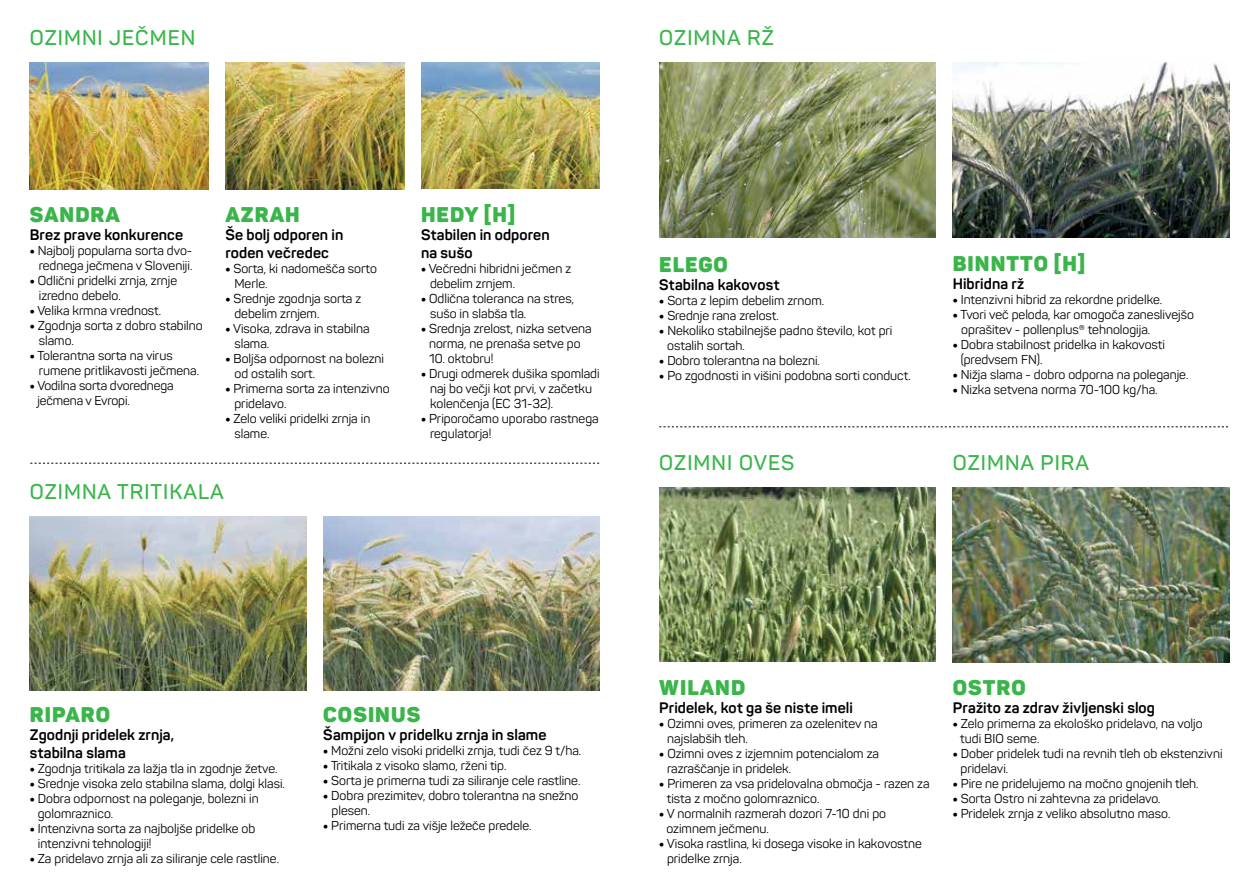
<style>
.page{position:relative;width:1259px;height:893px;background:#fff}
.page>*{position:absolute;margin:0;border:0;box-sizing:border-box;transform-origin:0 0}
.t1{font:900 21px "Panton";letter-spacing:.05em;color:#39b54a}
.t2{font:600 21px "Panton";letter-spacing:.05em;color:#39b54a}
.t3{font:700 15px/18px "Panton";letter-spacing:.005em;color:#000}
.t4{font:12.75px/15px "Panton";color:#000}
.s1{font-weight:900}
</style>
<div class="page">
<img style="left:952px;top:62px;width:277px;height:175px">
<img style="left:659px;top:62px;width:276px;height:175px">
<img style="left:952px;top:487px;width:277px;height:176px">
<img style="left:659px;top:487px;width:276px;height:175px">
<svg style="left:30px;top:463px;width:569px;height:1px"></svg>
<svg style="left:659px;top:427px;width:569px;height:1px"></svg>
<img style="left:323px;top:517px;width:277px;height:174px">
<img style="left:225px;top:62px;width:179px;height:128px">
<img style="left:422px;top:62px;width:177px;height:126px">
<img style="left:30px;top:517px;width:276px;height:174px">
<img style="left:30px;top:62px;width:178px;height:128px">
<h1 class="t2" style="left:30px;top:25px;width:167px">OZIMNI JEČMEN</h1>
<h1 class="t2" style="left:659px;top:25px;width:116px">OZIMNA RŽ</h1>
<h1 class="t1" style="left:30px;top:201px;width:92px">SANDRA</h1>
<p class="t3" style="left:30px;top:226px;width:155px">Brez prave konkurence</p>
<p class="t4" style="left:30px;top:243px;width:164px;text-align:right"><span class="s1">•</span> Najbolj popularna sorta dvo&shy;rednega ječmena v Sloveniji.</p>
<p class="t4" style="left:39px;top:273px;width:140px;text-indent:-9px"><span class="s1">•</span> Odlični pridelki zrnja, zrnje izredno debelo.</p>
<p class="t4" style="left:30px;top:303px;width:133px"><span class="s1">•</span> Velika krmna vrednost.</p>
<p class="t4" style="left:39px;top:318px;width:165px;text-indent:-9px"><span class="s1">•</span> Zgodnja sorta z dobro stabilno slamo.</p>
<p class="t4" style="left:39px;top:348px;width:162px;text-indent:-9px"><span class="s1">•</span> Tolerantna sorta na virus rumene pritlikavosti ječmena.</p>
<p class="t4" style="left:37px;top:378px;width:138px;text-indent:-8px"><span class="s1">•</span> Vodilna sorta dvorednega ječmena v Evropi.</p>
<h1 class="t1" style="left:225px;top:201px;width:76px">AZRAH</h1>
<p class="t3" style="left:225px;top:226px;width:119px">Še bolj odporen in roden večredec</p>
<p class="t4" style="left:234px;top:261px;width:144px;text-indent:-9px"><span class="s1">•</span> Sorta, ki nadomešča sorto<br>Merle.</p>
<p class="t4" style="left:234px;top:291px;width:128px;text-indent:-9px"><span class="s1">•</span> Srednje zgodnja sorta z debelim zrnjem.</p>
<p class="t4" style="left:234px;top:321px;width:137px;text-indent:-9px"><span class="s1">•</span> Visoka, zdrava in stabilna slama.</p>
<p class="t4" style="left:234px;top:351px;width:151px;text-indent:-9px"><span class="s1">•</span> Boljša odpornost na bolezni od ostalih sort.</p>
<p class="t4" style="left:234px;top:381px;width:157px;text-indent:-9px"><span class="s1">•</span> Primerna sorta za intenzivno pridelavo.</p>
<p class="t4" style="left:234px;top:411px;width:137px;text-indent:-9px"><span class="s1">•</span> Zelo veliki pridelki zrnja in slame.</p>
<h1 class="t2" style="left:30px;top:479px;width:196px">OZIMNA TRITIKALA</h1>
<h1 class="t1" style="left:421px;top:201px;width:96px">HEDY [H]</h1>
<p class="t3" style="left:421px;top:226px;width:130px">Stabilen in odporen na sušo</p>
<p class="t4" style="left:430px;top:261px;width:142px;text-indent:-9px"><span class="s1">•</span> Večredni hibridni ječmen z debelim zrnjem.</p>
<p class="t4" style="left:430px;top:291px;width:145px;text-indent:-9px"><span class="s1">•</span> Odlična toleranca na stres, sušo in slabša tla.</p>
<p class="t4" style="left:421px;top:321px;width:172px;text-align:center"><span class="s1">•</span> Srednja zrelost, nizka setvena norma, ne prenaša setve po</p>
<p class="t4" style="left:429px;top:351px;width:66px">10. oktobru!</p>
<p class="t4" style="left:430px;top:366px;width:171px;text-indent:-9px"><span class="s1">•</span> Drugi odmerek dušika spomladi naj bo večji kot prvi, v začetku kolenčenja (EC 31-32).</p>
<p class="t4" style="left:430px;top:411px;width:170px;text-indent:-9px"><span class="s1">•</span> Priporočamo uporabo rastnega regulatorja!</p>
<h1 class="t1" style="left:659px;top:251px;width:70px">ELEGO</h1>
<p class="t3" style="left:659px;top:276px;width:122px">Stabilna kakovost</p>
<p class="t4" style="left:659px;top:293px;width:166px"><span class="s1">•</span> Sorta z lepim debelim zrnom.</p>
<p class="t4" style="left:659px;top:308px;width:121px"><span class="s1">•</span> Srednje rana zrelost.</p>
<p class="t4" style="left:667px;top:323px;width:227px;text-indent:-8px"><span class="s1">•</span> Nekoliko stabilnejše padno število, kot pri ostalih sortah.</p>
<p class="t4" style="left:659px;top:353px;width:162px"><span class="s1">•</span> Dobro tolerantna na bolezni.</p>
<p class="t4" style="left:659px;top:368px;width:253px"><span class="s1">•</span> Po zgodnosti in višini podobna sorti conduct.</p>
<h1 class="t1" style="left:952px;top:250px;width:134px">BINNTTO [H]</h1>
<p class="t3" style="left:952px;top:275px;width:73px">Hibridna rž</p>
<p class="t4" style="left:952px;top:292px;width:211px"><span class="s1">•</span> Intenzivni hibrid za rekordne pridelke.</p>
<p class="t4" style="left:961px;top:307px;width:234px;text-indent:-9px"><span class="s1">•</span> Tvori več peloda, kar omogoča zaneslivejšo oprašitev - pollenplus® tehnologija.</p>
<p class="t4" style="left:960px;top:337px;width:206px;text-indent:-8px"><span class="s1">•</span> Dobra stabilnost pridelka in kakovosti (predvsem FN).</p>
<p class="t4" style="left:952px;top:367px;width:237px"><span class="s1">•</span> Nižja slama - dobro odporna na poleganje.</p>
<p class="t4" style="left:952px;top:382px;width:206px"><span class="s1">•</span> Nizka setvena norma 70-100 kg/ha.</p>
<h1 class="t2" style="left:659px;top:450px;width:137px">OZIMNI OVES</h1>
<h1 class="t2" style="left:952px;top:450px;width:138px">OZIMNA PIRA</h1>
<h1 class="t1" style="left:30px;top:701px;width:82px">RIPARO</h1>
<p class="t3" style="left:30px;top:726px;width:146px">Zgodnji pridelek zrnja, stabilna slama</p>
<p class="t4" style="left:30px;top:761px;width:249px"><span class="s1">•</span> Zgodnja tritikala za lažja tla in zgodnje žetve.</p>
<p class="t4" style="left:30px;top:776px;width:257px"><span class="s1">•</span> Srednje visoka zelo stabilna slama, dolgi klasi.</p>
<p class="t4" style="left:38px;top:791px;width:222px;text-indent:-8px"><span class="s1">•</span> Dobra odpornost na poleganje, bolezni in golomraznico.</p>
<p class="t4" style="left:38px;top:821px;width:219px;text-indent:-8px"><span class="s1">•</span> Intenzivna sorta za najboljše pridelke ob intenzivni tehnologiji!</p>
<p class="t4" style="left:30px;top:851px;width:251px"><span class="s1">•</span> Za pridelavo zrnja ali za siliranje cele rastline.</p>
<h1 class="t1" style="left:323px;top:701px;width:98px">COSINUS</h1>
<p class="t3" style="left:323px;top:726px;width:225px">Šampijon v pridelku zrnja in slame</p>
<p class="t4" style="left:323px;top:743px;width:259px"><span class="s1">•</span> Možni zelo visoki pridelki zrnja, tudi čez 9 t/ha.</p>
<p class="t4" style="left:323px;top:758px;width:185px"><span class="s1">•</span> Tritikala z visoko slamo, rženi tip.</p>
<p class="t4" style="left:323px;top:773px;width:259px"><span class="s1">•</span> Sorta je primerna tudi za siliranje cele rastline.</p>
<p class="t4" style="left:331px;top:788px;width:248px;text-indent:-8px"><span class="s1">•</span> Dobra prezimitev, dobro tolerantna na snežno plesen.</p>
<p class="t4" style="left:323px;top:818px;width:210px"><span class="s1">•</span> Primerna tudi za višje ležeče predele.</p>
<h1 class="t1" style="left:659px;top:674px;width:87px">WILAND</h1>
<p class="t3" style="left:659px;top:699px;width:195px">Pridelek, kot ga še niste imeli</p>
<p class="t4" style="left:667px;top:716px;width:212px;text-indent:-8px"><span class="s1">•</span> Ozimni oves, primeren za ozelenitev na najslabših tleh.</p>
<p class="t4" style="left:667px;top:746px;width:213px;text-indent:-8px"><span class="s1">•</span> Ozimni oves z izjemnim potencialom za razraščanje in pridelek.</p>
<p class="t4" style="left:667px;top:776px;width:264px;text-indent:-7px"><span class="s1">•</span> Primeren za vsa pridelovalna območja - razen za tista z močno golomraznico.</p>
<p class="t4" style="left:666px;top:806px;width:221px;text-indent:-7px"><span class="s1">•</span> V normalnih razmerah dozori 7-10 dni po ozimnem ječmenu.</p>
<p class="t4" style="left:667px;top:836px;width:256px;text-indent:-8px"><span class="s1">•</span> Visoka rastlina, ki dosega visoke in kakovostne pridelke zrnja.</p>
<h1 class="t1" style="left:952px;top:674px;width:74px">OSTRO</h1>
<p class="t3" style="left:952px;top:699px;width:204px">Pražito za zdrav življenski slog</p>
<p class="t4" style="left:960px;top:716px;width:244px;text-indent:-7px"><span class="s1">•</span> Zelo primerna za ekološko pridelavo, na voljo tudi BIO seme.</p>
<p class="t4" style="left:960px;top:746px;width:263px;text-indent:-8px"><span class="s1">•</span> Dober pridelek tudi na revnih tleh ob ekstenzivni pridelavi.</p>
<p class="t4" style="left:952px;top:776px;width:247px"><span class="s1">•</span> Pire ne pridelujemo na močno gnojenih tleh.</p>
<p class="t4" style="left:952px;top:791px;width:209px"><span class="s1">•</span> Sorta Ostro ni zahtevna za pridelavo.</p>
<p class="t4" style="left:952px;top:806px;width:219px"><span class="s1">•</span> Pridelek zrnja z veliko absolutno maso.</p>
</div>
